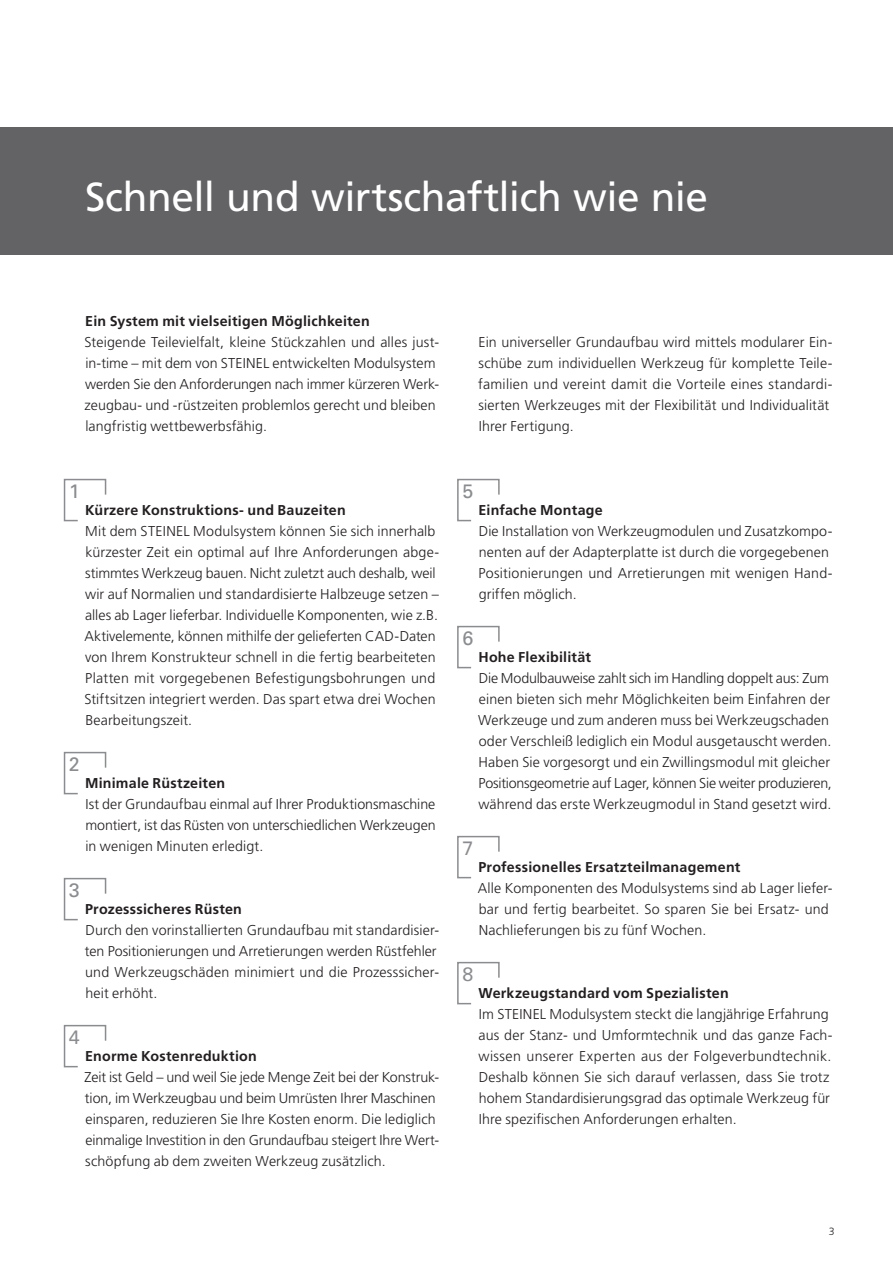
<style>
.page{position:relative;width:893px;height:1263px;background:#fff}
.page>*{position:absolute;margin:0;border:0;box-sizing:border-box;transform-origin:0 0}
.t1{font:40.5px "Frutiger";letter-spacing:-.01em;color:#fff}
.t2{font:19.5px "Univers";color:#8a8c8f}
.t3{font:300 14.25px/21px "Frutiger";letter-spacing:.01em;color:#231f20}
.t4{font:700 14.25px "Frutiger";letter-spacing:.02em;color:#231f20}
.t5{font:300 10.5px "Frutiger";color:#231f20}
</style>
<div class="page">
<div style="left:0;top:128px;width:893px;height:127px;background:#636366"></div>
<svg style="left:63px;top:478px;width:44px;height:44px"></svg>
<svg style="left:63px;top:751px;width:44px;height:44px"></svg>
<svg style="left:63px;top:877px;width:44px;height:44px"></svg>
<svg style="left:63px;top:1024px;width:44px;height:44px"></svg>
<svg style="left:457px;top:478px;width:43px;height:44px"></svg>
<svg style="left:457px;top:625px;width:43px;height:44px"></svg>
<svg style="left:457px;top:835px;width:43px;height:44px"></svg>
<svg style="left:457px;top:961px;width:43px;height:44px"></svg>
<h1 class="t1" style="left:85px;top:173px;width:624px">Schnell und wirtschaftlich wie nie</h1>
<p class="t4" style="left:85px;top:313px;width:286px">Ein System mit vielseitigen Möglichkeiten</p>
<p class="t3" style="left:85px;top:331px;width:356px">Steigende Teilevielfalt, kleine Stückzahlen und alles just&shy;in-time – mit dem von STEINEL entwickelten Modulsystem werden Sie den Anforderungen nach immer kürzeren Werk&shy;zeugbau- und -rüstzeiten problemlos gerecht und bleiben langfristig wettbewerbsfähig.</p>
<p class="t3" style="left:478px;top:331px;width:356px">Ein universeller Grundaufbau wird mittels modularer Ein&shy;schübe zum individuellen Werkzeug für komplette Teile&shy;familien und vereint damit die Vorteile eines standardi&shy;sierten Werkzeuges mit der Flexibilität und Individualität Ihrer Fertigung.</p>
<h2 class="t2" style="left:69px;top:479px;width:12px">1</h2>
<h2 class="t2" style="left:462px;top:479px;width:12px">5</h2>
<p class="t4" style="left:85px;top:502px;width:262px">Kürzere Konstruktions- und Bauzeiten</p>
<p class="t3" style="left:84px;top:520px;width:356px">Mit dem STEINEL Modulsystem können Sie sich innerhalb kürzester Zeit ein optimal auf Ihre Anforderungen abge&shy;stimmtes Werkzeug bauen. Nicht zuletzt auch deshalb, weil wir auf Normalien und standardisierte Halbzeuge setzen – alles ab Lager lieferbar. Individuelle Komponenten, wie z.B.<br>Aktivelemente, können mithilfe der gelieferten CAD-Daten von Ihrem Konstrukteur schnell in die fertig bearbeiteten Platten mit vorgegebenen Befestigungsbohrungen und Stiftsitzen integriert werden. Das spart etwa drei Wochen Bearbeitungszeit.</p>
<h2 class="t2" style="left:69px;top:752px;width:12px">2</h2>
<p class="t4" style="left:85px;top:775px;width:142px">Minimale Rüstzeiten</p>
<p class="t3" style="left:85px;top:794px;width:352px;text-align:justify">Ist der Grundaufbau einmal auf Ihrer Produktionsmaschine montiert, ist das Rüsten von unterschiedlichen Werkzeugen in wenigen Minuten erledigt.</p>
<h2 class="t2" style="left:69px;top:878px;width:12px">3</h2>
<p class="t4" style="left:85px;top:901px;width:158px">Prozesssicheres Rüsten</p>
<p class="t3" style="left:85px;top:920px;width:356px">Durch den vorinstallierten Grundaufbau mit standardisier&shy;ten Positionierungen und Arretierungen werden Rüstfehler und Werkzeugschäden minimiert und die Prozesssicher&shy;heit erhöht.</p>
<h2 class="t2" style="left:69px;top:1025px;width:12px">4</h2>
<p class="t4" style="left:85px;top:1048px;width:173px">Enorme Kostenreduktion</p>
<p class="t3" style="left:84px;top:1067px;width:356px">Zeit ist Geld – und weil Sie jede Menge Zeit bei der Konstruk&shy;tion, im Werkzeugbau und beim Umrüsten Ihrer Maschinen einsparen, reduzieren Sie Ihre Kosten enorm. Die lediglich einmalige Investition in den Grundaufbau steigert Ihre Wert&shy;schöpfung ab dem zweiten Werkzeug zusätzlich.</p>
<p class="t4" style="left:478px;top:502px;width:126px">Einfache Montage</p>
<p class="t3" style="left:479px;top:521px;width:355px">Die Installation von Werkzeugmodulen und Zusatzkompo&shy;nenten auf der Adapterplatte ist durch die vorgegebenen Positionierungen und Arretierungen mit wenigen Hand&shy;griffen möglich.</p>
<h2 class="t2" style="left:462px;top:626px;width:12px">6</h2>
<p class="t4" style="left:478px;top:649px;width:114px">Hohe Flexibilität</p>
<p class="t3" style="left:478px;top:668px;width:355px">Die Modulbauweise zahlt sich im Handling doppelt aus: Zum einen bieten sich mehr Möglichkeiten beim Einfahren der Werkzeuge und zum anderen muss bei Werkzeugschaden oder Verschleiß lediglich ein Modul ausgetauscht werden.<br>Haben Sie vorgesorgt und ein Zwillingsmodul mit gleicher Positionsgeometrie auf Lager, können Sie weiter produzieren, während das erste Werkzeugmodul in Stand gesetzt wird.</p>
<h2 class="t2" style="left:462px;top:836px;width:12px">7</h2>
<p class="t4" style="left:478px;top:859px;width:263px">Professionelles Ersatzteilmanagement</p>
<p class="t3" style="left:478px;top:878px;width:355px">Alle Komponenten des Modulsystems sind ab Lager liefer&shy;bar und fertig bearbeitet. So sparen Sie bei Ersatz- und<br>Nachlieferungen bis zu fünf Wochen.</p>
<h2 class="t2" style="left:462px;top:962px;width:12px">8</h2>
<p class="t4" style="left:478px;top:985px;width:252px">Werkzeugstandard vom Spezialisten</p>
<p class="t3" style="left:478px;top:1004px;width:355px">Im STEINEL Modulsystem steckt die langjährige Erfahrung aus der Stanz- und Umformtechnik und das ganze Fach&shy;wissen unserer Experten aus der Folgeverbundtechnik.<br>Deshalb können Sie sich darauf verlassen, dass Sie trotz hohem Standardisierungsgrad das optimale Werkzeug für Ihre spezifischen Anforderungen erhalten.</p>
<p class="t5" style="left:829px;top:1225px;width:7px">3</p>
</div>
